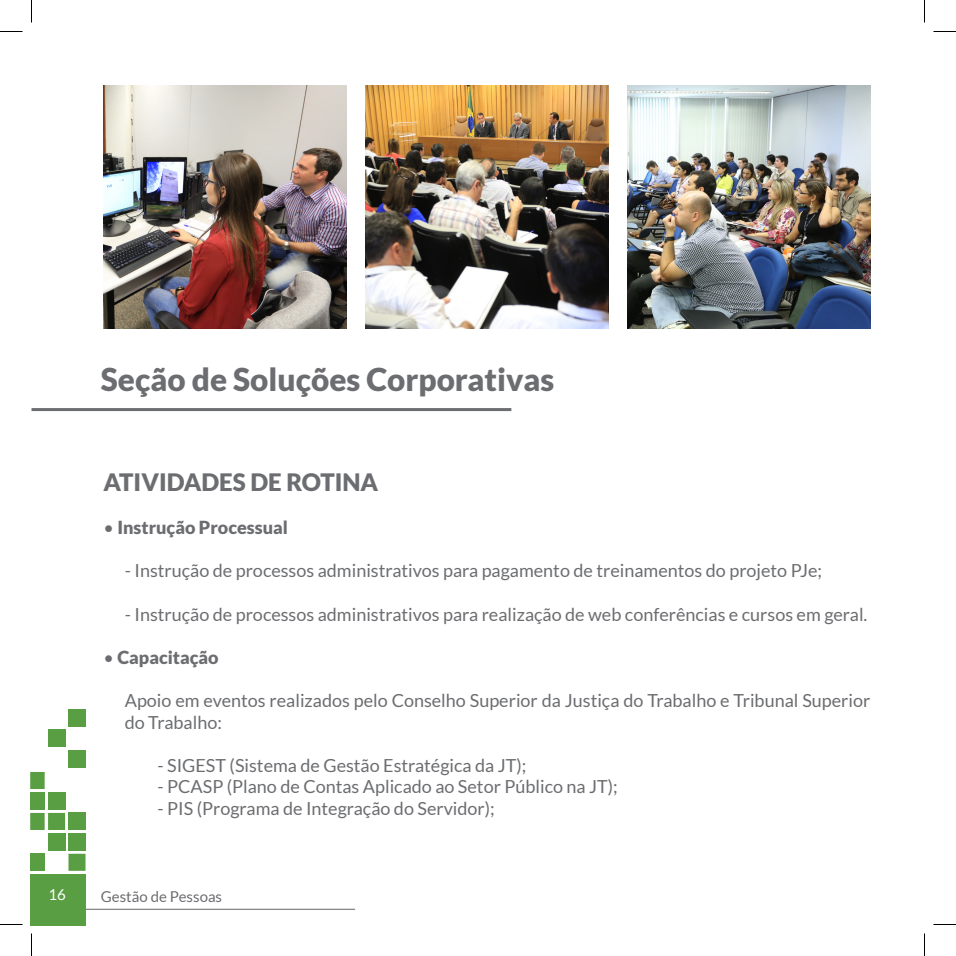
<style>
.page{position:relative;width:956px;height:956px;background:#fff}
.page>*{position:absolute;margin:0;border:0;box-sizing:border-box;transform-origin:0 0}
.t1{font:900 31.5px "Lato";color:#6c6d70}
.t2{font:900 24px "Lato";color:#6c6d70}
.t3{font:18px/21.6px "Lato";color:#6c6d70}
.t4{font:900 18px "Lato";color:#6c6d70}
.t5{font:15px "Lato";color:#6c6d70}
.t6{font:15px "Lato";color:#fff}
.s1{font-weight:400}
</style>
<div class="page">
<hr style="left:83px;top:909px;width:272px;height:1px;background:#6c6d70">
<div style="left:30px;top:874px;width:55px;height:52px;background:#5a9e43"></div>
<div style="left:68px;top:854px;width:18px;height:17px;background:#5a9e43"></div>
<div style="left:30px;top:854px;width:15px;height:17px;background:#5a9e43"></div>
<div style="left:68px;top:833px;width:18px;height:17px;background:#5a9e43"></div>
<div style="left:48px;top:833px;width:17px;height:17px;background:#5a9e43"></div>
<div style="left:68px;top:813px;width:18px;height:17px;background:#5a9e43"></div>
<div style="left:48px;top:813px;width:17px;height:17px;background:#5a9e43"></div>
<div style="left:30px;top:813px;width:15px;height:17px;background:#5a9e43"></div>
<div style="left:48px;top:792px;width:17px;height:17px;background:#5a9e43"></div>
<div style="left:30px;top:792px;width:15px;height:17px;background:#5a9e43"></div>
<div style="left:30px;top:772px;width:15px;height:17px;background:#5a9e43"></div>
<div style="left:68px;top:750px;width:18px;height:17px;background:#5a9e43"></div>
<div style="left:48px;top:730px;width:17px;height:17px;background:#5a9e43"></div>
<div style="left:68px;top:709px;width:18px;height:17px;background:#5a9e43"></div>
<hr style="left:32px;top:408px;width:479px;height:3px;background:#6c6d70">
<img style="left:366px;top:86px;width:242px;height:242px">
<img style="left:103px;top:86px;width:243px;height:242px">
<img style="left:628px;top:86px;width:242px;height:242px">
<svg style="left:0;top:31px;width:22px;height:1px"></svg>
<svg style="left:933px;top:31px;width:23px;height:1px"></svg>
<svg style="left:0;top:924px;width:22px;height:1px"></svg>
<svg style="left:933px;top:924px;width:23px;height:1px"></svg>
<svg style="left:31px;top:0;width:1px;height:23px"></svg>
<svg style="left:31px;top:933px;width:1px;height:23px"></svg>
<svg style="left:924px;top:0;width:1px;height:23px"></svg>
<svg style="left:924px;top:933px;width:1px;height:23px"></svg>
<p class="t6" style="left:49px;top:886px;width:19px">16</p>
<p class="t1" style="left:101px;top:361px;width:455px">Seção de Soluções Corporativas</p>
<p class="t2" style="left:104px;top:468px;width:276px">ATIVIDADES DE ROTINA</p>
<p class="t4" style="left:104px;top:517px;width:186px"><span class="s1">•</span> Instrução Processual</p>
<p class="t3" style="left:125px;top:560px;width:699px">- Instrução de processos administrativos para pagamento de treinamentos do projeto PJe;</p>
<p class="t3" style="left:125px;top:603px;width:744px">- Instrução de processos administrativos para realização de web conferências e cursos em geral.</p>
<p class="t4" style="left:104px;top:647px;width:117px"><span class="s1">•</span> Capacitação</p>
<p class="t3" style="left:125px;top:690px;width:747px">Apoio em eventos realizados pelo Conselho Superior da Justiça do Trabalho e Tribunal Superior do Trabalho:</p>
<p class="t3" style="left:158px;top:754px;width:370px">- SIGEST (Sistema de Gestão Estratégica da JT);</p>
<p class="t3" style="left:158px;top:776px;width:462px">- PCASP (Plano de Contas Aplicado ao Setor Público na JT);</p>
<p class="t3" style="left:158px;top:798px;width:339px">- PIS (Programa de Integração do Servidor);</p>
<p class="t5" style="left:101px;top:888px;width:123px">Gestão de Pessoas</p>
</div>
